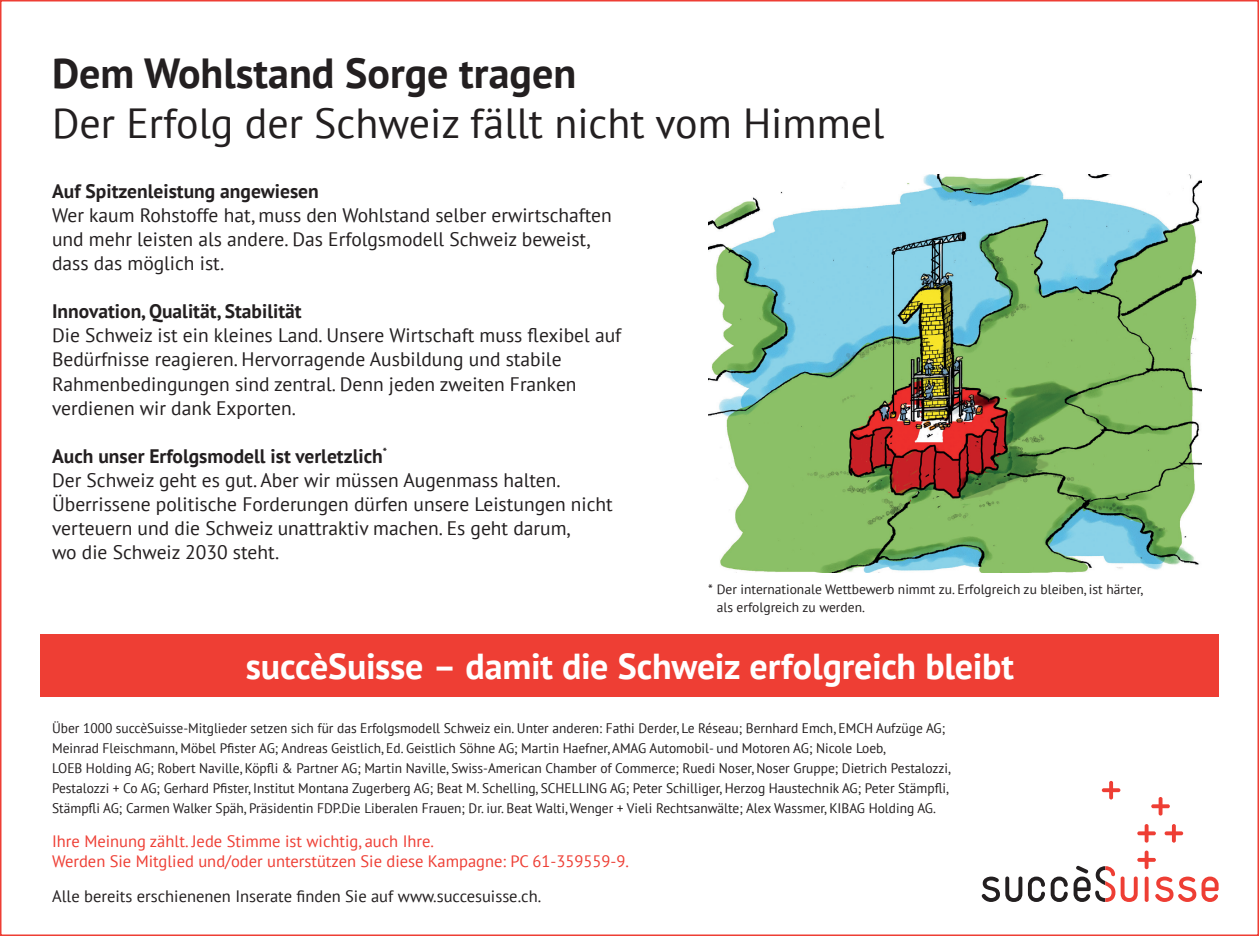
<style>
.page{position:relative;width:1259px;height:936px;background:#fff}
.page>*{position:absolute;margin:0;border:0;box-sizing:border-box;transform-origin:0 0}
.t1{font:42px "PT Sans";color:#231f20}
.t2{font:700 42px "PT Sans";color:#231f20}
.t3{font:700 36px "PT Sans";letter-spacing:-.01em;color:#fff}
.t4{font:19.5px/24px "PT Sans";color:#231f20}
.t5{font:700 19.5px "PT Sans";color:#231f20}
.t6{font:16.5px/19.8px "PT Sans";color:#ee3e34}
.t7{font:16.5px "PT Sans";color:#231f20}
.t8{font:13.8px/19.8px "PT Sans";color:#231f20}
.t9{font:13.5px/18px "PT Sans";color:#231f20}
.s1{font-weight:700}
</style>
<div class="page">
<div style="left:40px;top:634px;width:1178px;height:62px;background:#ee3e34"></div>
<svg style="left:1028px;top:876px;width:39px;height:25px"></svg>
<svg style="left:1164px;top:824px;width:19px;height:18px"></svg>
<svg style="left:1137px;top:824px;width:19px;height:18px"></svg>
<svg style="left:1101px;top:781px;width:19px;height:18px"></svg>
<svg style="left:1151px;top:797px;width:18px;height:18px"></svg>
<svg style="left:1073px;top:850px;width:145px;height:51px"></svg>
<svg style="left:981px;top:876px;width:41px;height:25px"></svg>
<img style="left:708px;top:174px;width:493px;height:398px">
<h1 class="t2" style="left:52px;top:45px;width:526px">Dem Wohlstand Sorge tragen</h1>
<h1 class="t1" style="left:52px;top:96px;width:834px">Der Erfolg der Schweiz fällt nicht vom Himmel</h1>
<h3 class="t5" style="left:52px;top:178px;width:268px">Auf Spitzenleistung angewiesen</h3>
<h3 class="t4" style="left:52px;top:203px;width:561px">Wer kaum Rohstoffe hat, muss den Wohlstand selber erwirtschaften und mehr leisten als andere. Das Erfolgsmodell Schweiz beweist, dass das möglich ist.</h3>
<h3 class="t5" style="left:52px;top:298px;width:251px">Innovation, Qualität, Stabilität</h3>
<h3 class="t4" style="left:52px;top:323px;width:571px">Die Schweiz ist ein kleines Land. Unsere Wirtschaft muss flexibel auf Bedürfnisse reagieren. Hervorragende Ausbildung und stabile Rahmenbedingungen sind zentral. Denn jeden zweiten Franken verdienen wir dank Exporten.</h3>
<p class="t4" style="left:52px;top:443px;width:562px"><span class="s1">Auch unser Erfolgsmodell ist verletzlich</span><sup>*<br></sup>Der Schweiz geht es gut. Aber wir müssen Augenmass halten.<br>Überrissene politische Forderungen dürfen unsere Leistungen nicht verteuern und die Schweiz unattraktiv machen. Es geht darum,<br>wo die Schweiz 2030 steht.</p>
<p class="t9" style="left:716px;top:580px;width:428px;text-indent:-9px">* Der internationale Wettbewerb nimmt zu. Erfolgreich zu bleiben, ist härter, als erfolgreich zu werden.</p>
<h2 class="t3" style="left:246px;top:642px;width:769px">succèSuisse – damit die Schweiz erfolgreich bleibt</h2>
<p class="t8" style="left:52px;top:718px;width:900px">Über 1000 succèSuisse-Mitglieder setzen sich für das Erfolgsmodell Schweiz ein. Unter anderen: Fathi Derder, Le Réseau; Bernhard Emch, EMCH Aufzüge AG; Meinrad Fleischmann, Möbel Pfister AG; Andreas Geistlich, Ed. Geistlich Söhne AG; Martin Haefner, AMAG Automobil- und Motoren AG; Nicole Loeb,<br>LOEB Holding AG; Robert Naville, Köpfli &amp; Partner AG; Martin Naville, Swiss-American Chamber of Commerce; Ruedi Noser, Noser Gruppe; Dietrich Pestalozzi, Pestalozzi + Co AG; Gerhard Pfister, Institut Montana Zugerberg AG; Beat M. Schelling, SCHELLING AG; Peter Schilliger, Herzog Haustechnik AG; Peter Stämpfli, Stämpfli AG; Carmen Walker Späh, Präsidentin FDP.Die Liberalen Frauen; Dr. iur. Beat Walti, Wenger + Vieli Rechtsanwälte; Alex Wassmer, KIBAG Holding AG.</p>
<p class="t6" style="left:52px;top:831px;width:578px">Ihre Meinung zählt. Jede Stimme ist wichtig, auch Ihre.<br>Werden Sie Mitglied und/oder unterstützen Sie diese Kampagne: PC 61-359559-9.</p>
<p class="t7" style="left:52px;top:885px;width:490px">Alle bereits erschienenen Inserate finden Sie auf www.succesuisse.ch.</p>
</div>
